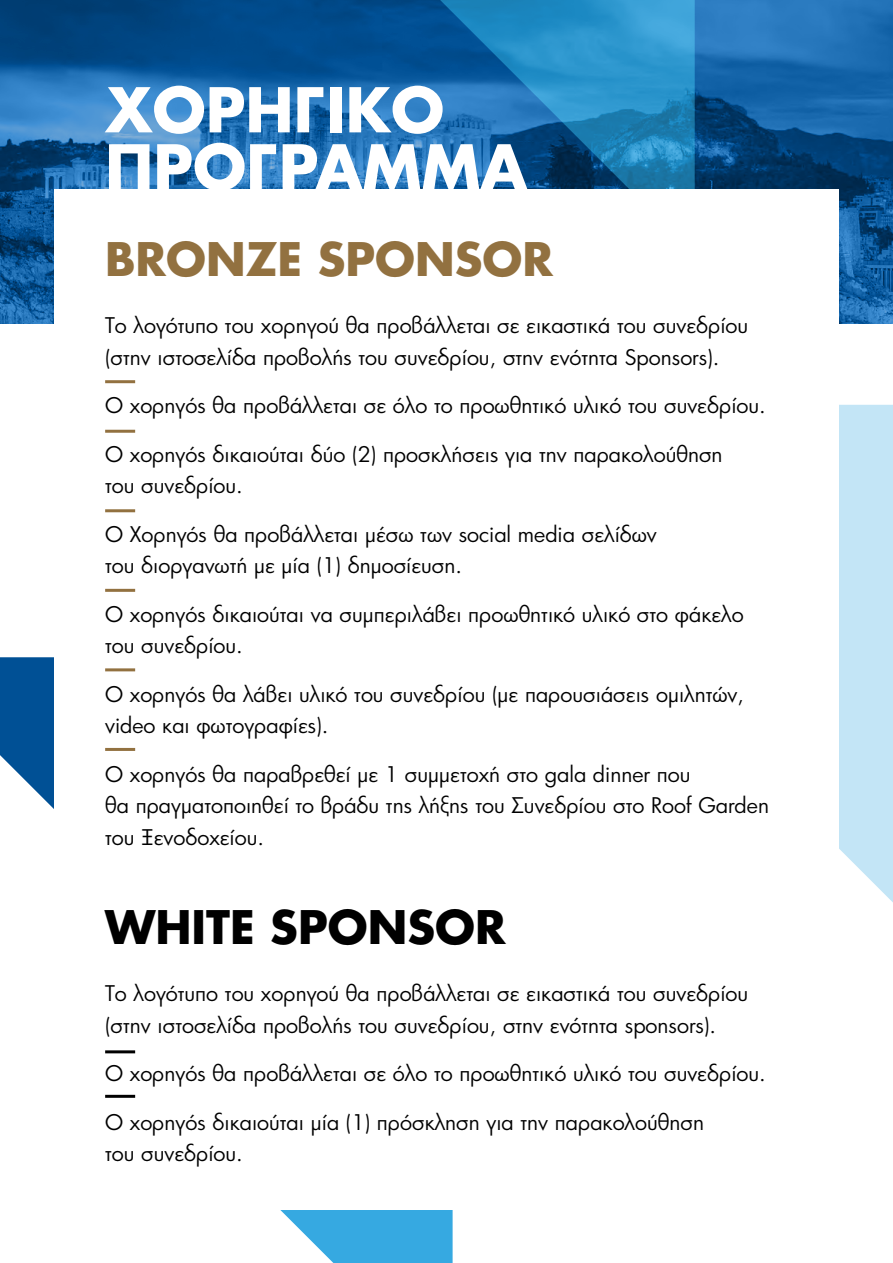
<style>
.page{position:relative;width:893px;height:1263px;background:#fff}
.page>*{position:absolute;margin:0;border:0;box-sizing:border-box;transform-origin:0 0}
.t1{font:700 60px "PF Futura Neu";color:#fff}
.t2{font:700 45px "PF Futura Neu";color:#927140}
.t3{font:700 45px "PF Futura Neu";color:#000}
.t4{font:21px/31.5px "PF Futura Neu";color:#000}
</style>
<div class="page">
<img style="left:0;top:0;width:893px;height:323px">
<svg style="left:280px;top:1210px;width:173px;height:53px;background:#55b6e5"></svg>
<svg style="left:210px;top:0;width:485px;height:190px;background:#1c71af"></svg>
<svg style="left:0;top:657px;width:54px;height:152px"></svg>
<div style="left:839px;top:405px;width:54px;height:497px;background:#c3e5f6"></div>
<div style="left:54px;top:190px;width:785px;height:1020px;background:#fff"></div>
<hr style="left:105px;top:1050px;width:30px;height:3px;background:#000">
<hr style="left:105px;top:1095px;width:30px;height:3px;background:#000">
<hr style="left:105px;top:380px;width:30px;height:3px;background:#927140">
<hr style="left:105px;top:430px;width:30px;height:3px;background:#927140">
<hr style="left:105px;top:509px;width:30px;height:3px;background:#927140">
<hr style="left:105px;top:589px;width:30px;height:3px;background:#927140">
<hr style="left:105px;top:668px;width:30px;height:3px;background:#927140">
<hr style="left:105px;top:748px;width:30px;height:3px;background:#927140">
<h1 class="t1" style="left:105px;top:69px;width:341px">ΧΟΡΗΓΙΚΟ</h1>
<h1 class="t1" style="left:105px;top:126px;width:424px">ΠΡΟΓΡΑΜΜΑ</h1>
<h2 class="t2" style="left:105px;top:228px;width:449px">BRONZE SPONSOR</h2>
<p class="t4" style="left:105px;top:309px;width:645px">To λογότυπο του χορηγού θα προβάλλεται σε εικαστικά του συνεδρίου (στην ιστοσελίδα προβολής του συνεδρίου, στην ενότητα Sponsors).</p>
<p class="t4" style="left:105px;top:389px;width:662px">Ο χορηγός θα προβάλλεται σε όλο το προωθητικό υλικό του συνεδρίου.</p>
<p class="t4" style="left:105px;top:438px;width:619px">Ο χορηγός δικαιούται δύο (2) προσκλήσεις για την παρακολούθηση του συνεδρίου.</p>
<p class="t4" style="left:105px;top:518px;width:553px">O Χορηγός θα προβάλλεται μέσω των social media σελίδων του διοργανωτή με μία (1) δημοσίευση.</p>
<p class="t4" style="left:105px;top:598px;width:640px">Ο χορηγός δικαιούται να συμπεριλάβει προωθητικό υλικό στο φάκελο του συνεδρίου.</p>
<p class="t4" style="left:105px;top:678px;width:640px">Ο χορηγός θα λάβει υλικό του συνεδρίου (με παρουσιάσεις ομιλητών, video και φωτογραφίες).</p>
<p class="t4" style="left:105px;top:758px;width:665px">Ο χορηγός θα παραβρεθεί με 1 συμμετοχή στο gala dinner που<br>θα πραγματοποιηθεί το βράδυ της λήξης του Συνεδρίου στο Roof Garden του Ξενοδοχείου.</p>
<h2 class="t3" style="left:105px;top:896px;width:402px">WHITE SPONSOR</h2>
<p class="t4" style="left:105px;top:978px;width:645px">To λογότυπο του χορηγού θα προβάλλεται σε εικαστικά του συνεδρίου (στην ιστοσελίδα προβολής του συνεδρίου, στην ενότητα sponsors).</p>
<p class="t4" style="left:105px;top:1058px;width:662px">Ο χορηγός θα προβάλλεται σε όλο το προωθητικό υλικό του συνεδρίου.</p>
<p class="t4" style="left:105px;top:1106px;width:600px">Ο χορηγός δικαιούται μία (1) πρόσκληση για την παρακολούθηση του συνεδρίου.</p>
</div>
